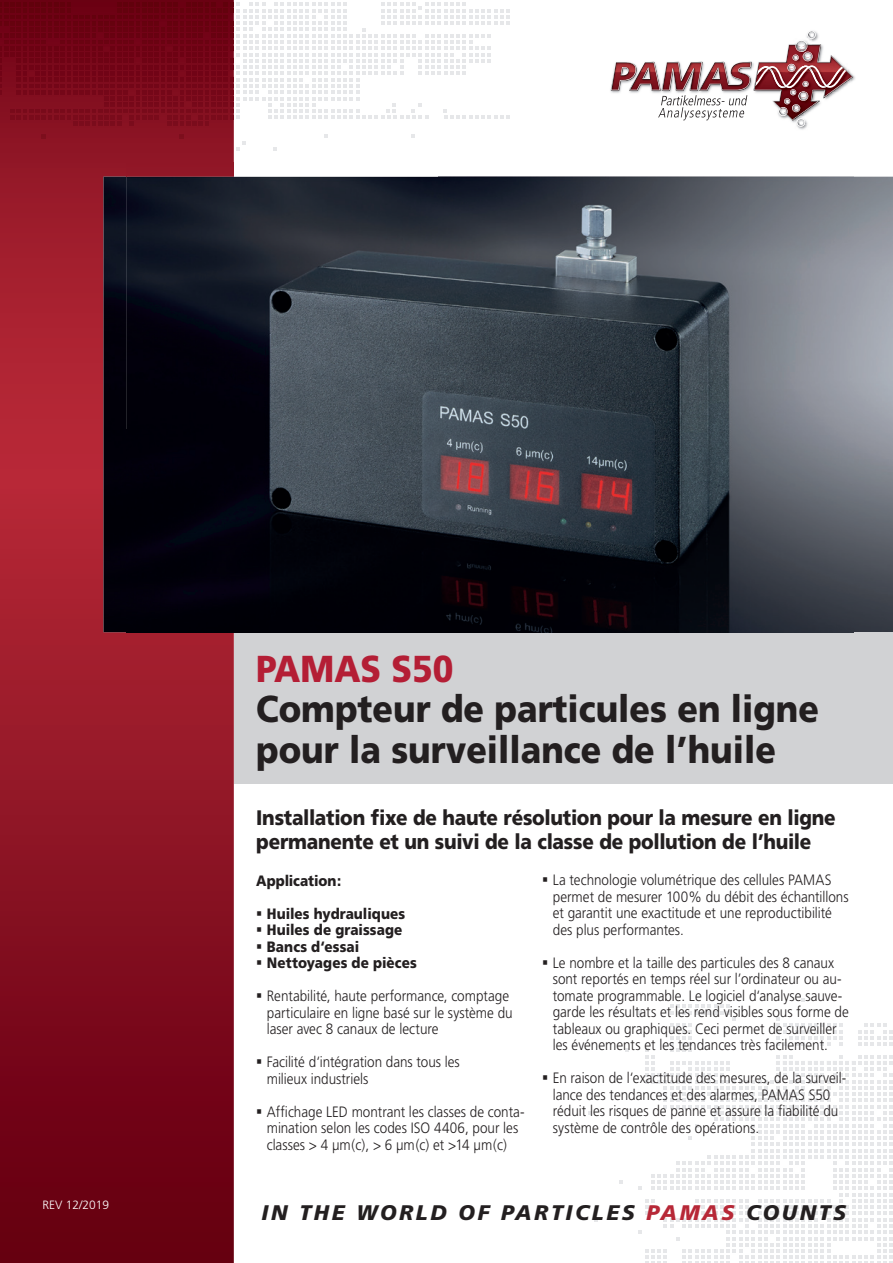
<style>
.page{position:relative;width:893px;height:1263px;background:#fff}
.page>*{position:absolute;margin:0;border:0;box-sizing:border-box;transform-origin:0 0}
.t1{font:900 37.5px/40.5px "Frutiger";color:#231f20;scale:.9 1}
.t2{font:900 37.5px "Frutiger";color:#b41e35;scale:.9 1}
.t3{font:italic 900 21.15px "Frutiger";letter-spacing:.125em;color:#231f20}
.t4{font:900 21px/24px "Frutiger";letter-spacing:-.01em;color:#231f20;scale:.9 1}
.t5{font:300 15px/16.5px "Frutiger";color:#231f20;scale:.9 1}
.t6{font:900 15px "Frutiger";letter-spacing:.005em;color:#231f20;scale:.9 1}
.t7{font:300 12px "Frutiger";color:#fff}
.s1{color:#b72837}
</style>
<div class="page">
<svg style="left:0;top:0;width:234px;height:1263px;background:#8c1223"></svg>
<img style="left:798px;top:127px;width:9px;height:3px">
<svg style="left:611px;top:31px;width:242px;height:96px"></svg>
<img style="left:103px;top:177px;width:790px;height:455px">
<div style="left:234px;top:632px;width:659px;height:151px;background:#d1d2d4"></div>
<svg style="left:588px;top:1111px;width:4px;height:4px"></svg>
<svg style="left:619px;top:1180px;width:4px;height:4px"></svg>
<svg style="left:594px;top:1218px;width:4px;height:4px"></svg>
<svg style="left:613px;top:1011px;width:4px;height:3px"></svg>
<svg style="left:638px;top:998px;width:255px;height:265px"></svg>
<svg style="left:626px;top:1048px;width:3px;height:4px"></svg>
<svg style="left:0;top:2px;width:510px;height:123px"></svg>
<svg style="left:324px;top:134px;width:3px;height:4px"></svg>
<svg style="left:411px;top:134px;width:4px;height:4px"></svg>
<svg style="left:41px;top:134px;width:4px;height:4px"></svg>
<svg style="left:179px;top:134px;width:4px;height:4px"></svg>
<svg style="left:236px;top:141px;width:10px;height:10px"></svg>
<svg style="left:273px;top:147px;width:4px;height:4px"></svg>
<img style="left:127px;top:163px;width:727px;height:469px">
<p class="t7" style="left:43px;top:1198px;width:68px">REV 12/2019</p>
<h1 class="t2" style="left:256px;top:646px;width:221px">PAMAS S50</h1>
<h1 class="t1" style="left:256px;top:689px;width:627px">Compteur de particules en ligne pour la surveillance de l’huile</h1>
<h3 class="t4" style="left:256px;top:805px;width:645px">Installation fixe de haute résolution pour la mesure en ligne permanente et un suivi de la classe de pollution de l’huile</h3>
<p class="t6" style="left:256px;top:871px;width:96px">Application:</p>
<p class="t6" style="left:256px;top:904px;width:167px">▪ Huiles hydrauliques</p>
<p class="t6" style="left:256px;top:921px;width:164px">▪ Huiles de graissage</p>
<p class="t6" style="left:256px;top:937px;width:116px">▪ Bancs d‘essai</p>
<p class="t6" style="left:256px;top:954px;width:180px">▪ Nettoyages de pièces</p>
<p class="t5" style="left:267px;top:988px;width:275px;text-indent:-11px">▪ Rentabilité, haute performance, comptage particulaire en ligne basé sur le système du laser avec 8 canaux de lecture</p>
<p class="t5" style="left:267px;top:1054px;width:216px;text-indent:-11px">▪ Facilité d‘intégration dans tous les milieux industriels</p>
<p class="t5" style="left:256px;top:1104px;width:300px;text-align:center">▪ Affichage LED montrant les classes de conta&shy;mination selon les codes ISO 4406, pour les classes &gt; 4 µm(c), &gt; 6 µm(c) et &gt;14 µm(c)</p>
<p class="t5" style="left:553px;top:872px;width:330px;text-indent:-11px">▪ La technologie volumétrique des cellules PAMAS permet de mesurer 100% du débit des échantillons et garantit une exactitude et une reproductibilité des plus performantes.</p>
<p class="t5" style="left:553px;top:954px;width:330px;text-indent:-11px">▪ Le nombre et la taille des particules des 8 canaux sont reportés en temps réel sur l’ordinateur ou au&shy;tomate programmable. Le logiciel d‘analyse sauve&shy;garde les résultats et les rend visibles sous forme de tableaux ou graphiques. Ceci permet de surveiller les événements et les tendances très facilement.</p>
<p class="t5" style="left:553px;top:1070px;width:328px;text-indent:-11px">▪ En raison de l‘exactitude des mesures, de la surveil&shy;lance des tendances et des alarmes, PAMAS S50 réduit les risques de panne et assure la fiabilité du système de contrôle des opérations.</p>
<h2 class="t3" style="left:261px;top:1200px;width:586px">IN THE WORLD OF PARTICLES <span class="s1">PAMAS</span> COUNTS</h2>
</div>
